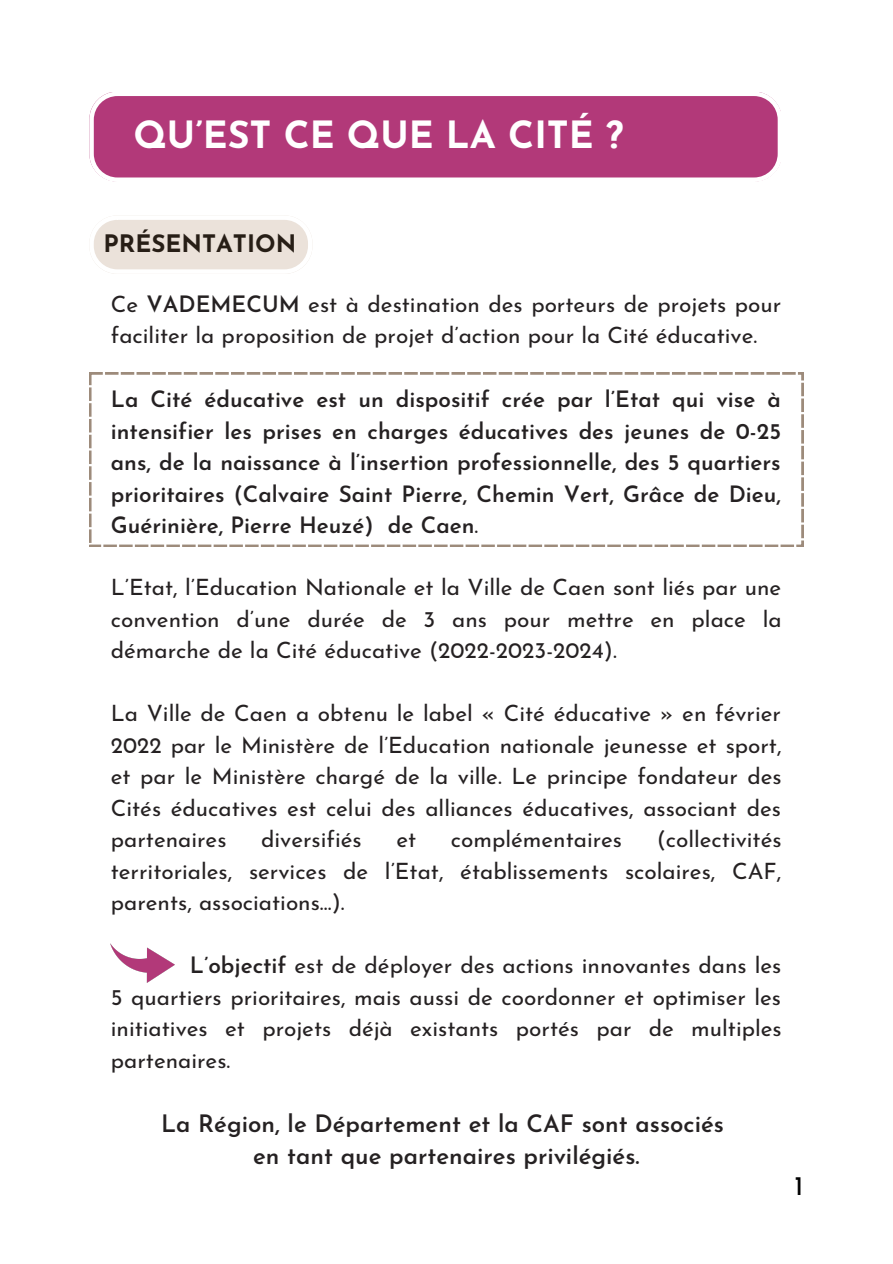
<style>
.page{position:relative;width:893px;height:1264px;background:#fff}
.page>*{position:absolute;margin:0;border:0;box-sizing:border-box;transform-origin:0 0}
.t1{font:700 37.5px "Josefin Sans";color:#fff}
.t2{font:27px "Josefin Sans";color:#000}
.t3{font:700 24.15px "Josefin Sans";color:#271e16}
.t4{font:600 24px/32.5px "Josefin Sans";color:#252122;text-align:center}
.t5{font:22.5px/31.5px "Josefin Sans";color:#252122;text-align:justify}
.t6{font:600 22.5px/31.5px "Josefin Sans";color:#252122;text-align:justify}
.s1{font-weight:600}
.s2{font-weight:400}
</style>
<div class="page">
<svg style="left:89px;top:372px;width:714px;height:175px"></svg>
<img style="left:111px;top:944px;width:64px;height:38px">
<svg style="left:91px;top:220px;width:221px;height:54px"></svg>
<svg style="left:89px;top:92px;width:692px;height:90px;background:#ba4f88"></svg>
<h1 class="t1" style="left:133px;top:120px;width:491px">QU’EST CE QUE LA CITÉ ?</h1>
<p class="t3" style="left:103px;top:234px;width:194px">PRÉSENTATION</p>
<p class="t5" style="left:111px;top:290px;width:672px">Ce <span class="s1">VADEMECUM</span> est à destination des porteurs de projets pour faciliter la proposition de projet d’action pour la Cité éducative.</p>
<p class="t6" style="left:111px;top:386px;width:671px">La Cité éducative est un dispositif crée par l’Etat qui vise à intensifier les prises en charges éducatives des jeunes de 0-25 ans, de la naissance à l’insertion professionnelle, des 5 quartiers prioritaires (Calvaire Saint Pierre, Chemin Vert, Grâce de Dieu, Guérinière, Pierre Heuzé) de Caen<span class="s2">.</span></p>
<p class="t5" style="left:111px;top:574px;width:672px">L’Etat, l’Education Nationale et la Ville de Caen sont liés par une convention d’une durée de 3 ans pour mettre en place la démarche de la Cité éducative (2022-2023-2024).</p>
<p class="t5" style="left:111px;top:699px;width:672px">La Ville de Caen a obtenu le label « Cité éducative » en février 2022 par le Ministère de l’Education nationale jeunesse et sport, et par le Ministère chargé de la ville. Le principe fondateur des Cités éducatives est celui des alliances éducatives, associant des partenaires</p>
<p class="t5" style="left:111px;top:825px;width:672px;text-indent:546px">(collectivités territoriales, services de l’Etat, établissements scolaires, CAF, parents, associations…).</p>
<p class="t5" style="left:261px;top:825px;width:102px">diversifiés</p>
<p class="t5" style="left:396px;top:825px;width:21px">et</p>
<p class="t5" style="left:451px;top:825px;width:173px">complémentaires</p>
<p class="t5" style="left:111px;top:951px;width:672px;text-indent:79px"><span class="s1">L’objectif</span> est de déployer des actions innovantes dans les 5 quartiers prioritaires, mais aussi de coordonner et optimiser les initiatives et projets déjà existants portés par de multiples partenaires.</p>
<p class="t4" style="left:161px;top:1109px;width:564px">La Région, le Département et la CAF sont associés en tant que partenaires privilégiés.</p>
<p class="t2" style="left:794px;top:1174px;width:10px">1</p>
</div>
